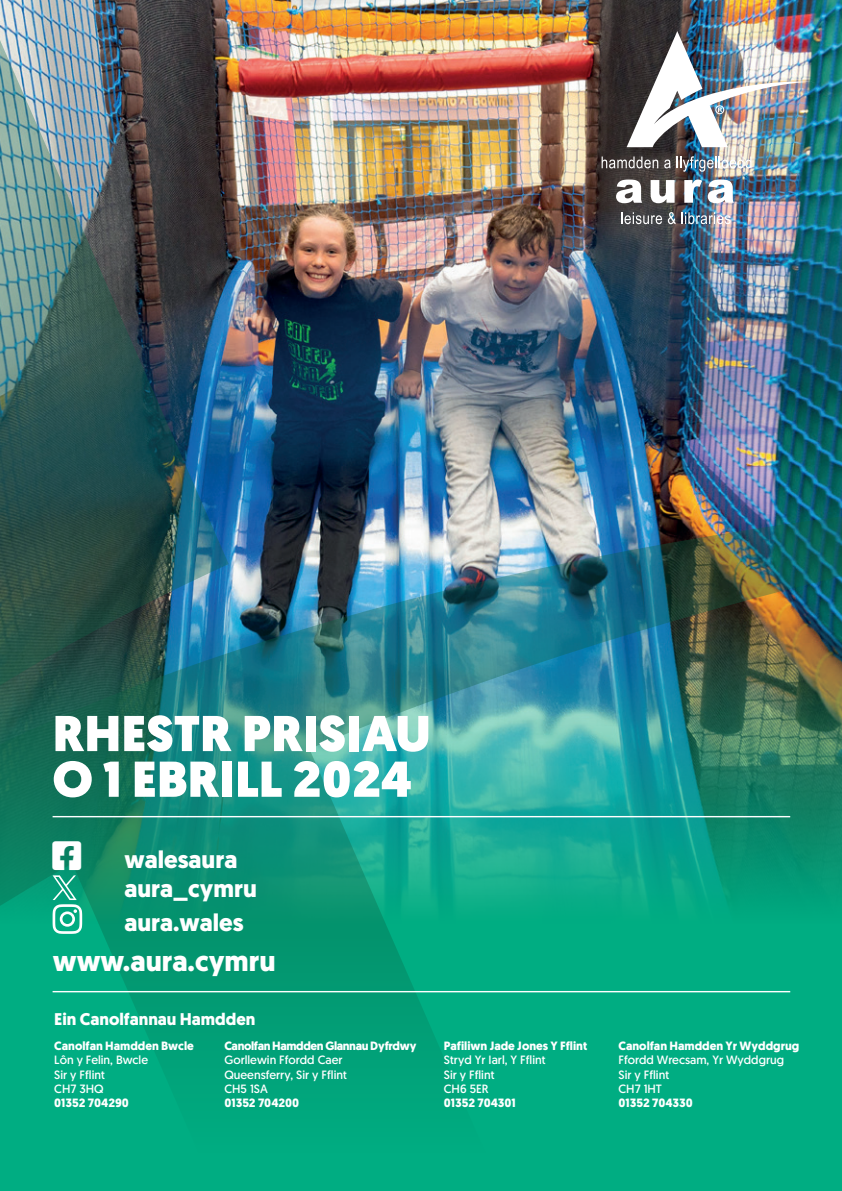
<style>
.page{position:relative;width:842px;height:1191px;background:#fff}
.page>*{position:absolute;margin:0;border:0;box-sizing:border-box;transform-origin:0 0}
.t1{font:900 50.2px/45.6px "Geomanist";color:#fff}
.t2{font:700 28.6px "Geomanist";color:#fff}
.t3{font:700 24.4px/29.2px "Geomanist";color:#fff}
.t4{font:700 17px "Geomanist";color:#fff}
.t5{font:12px/14.4px "Geomanist";color:#fff}
.t6{font:700 12px "Geomanist";color:#fff}
.t7{font:700 12px "Geomanist";letter-spacing:-.03em;color:#fff}
</style>
<div class="page">
<img style="left:0;top:0;width:842px;height:895px">
<svg style="left:0;top:895px;width:842px;height:296px;background:#01a87e"></svg>
<svg style="left:616px;top:179px;width:26px;height:24px"></svg>
<svg style="left:651px;top:180px;width:24px;height:23px"></svg>
<svg style="left:684px;top:179px;width:18px;height:24px"></svg>
<svg style="left:708px;top:179px;width:26px;height:24px"></svg>
<svg style="left:602px;top:156px;width:56px;height:12px"></svg>
<svg style="left:664px;top:160px;width:7px;height:8px"></svg>
<svg style="left:677px;top:156px;width:74px;height:16px"></svg>
<svg style="left:621px;top:212px;width:41px;height:12px"></svg>
<svg style="left:668px;top:212px;width:8px;height:12px"></svg>
<svg style="left:682px;top:212px;width:48px;height:12px"></svg>
<img style="left:627px;top:31px;width:189px;height:116px">
<hr style="left:53px;top:816px;width:737px;height:1px;background:#fff">
<hr style="left:53px;top:991px;width:737px;height:1px;background:#fff">
<svg style="left:53px;top:875px;width:29px;height:59px"></svg>
<svg style="left:53px;top:841px;width:28px;height:28px"></svg>
<h1 class="t1" style="left:53px;top:711px;width:380px">RHESTR PRISIAU<br>O 1 EBRILL 2024</h1>
<h3 class="t3" style="left:125px;top:844px;width:134px">walesaura aura_cymru</h3>
<h3 class="t3" style="left:125px;top:908px;width:121px">aura.wales</h3>
<h2 class="t2" style="left:53px;top:942px;width:224px">www.aura.cymru</h2>
<h3 class="t4" style="left:54px;top:1007px;width:203px">Ein Canolfannau Hamdden</h3>
<p class="t6" style="left:54px;top:1037px;width:141px">Canolfan Hamdden Bwcle</p>
<p class="t5" style="left:54px;top:1052px;width:95px">Lôn y Felin, Bwcle<br>Sir y Fflint<br>CH7 3HQ</p>
<p class="t6" style="left:54px;top:1095px;width:76px">01352 704290</p>
<p class="t7" style="left:224px;top:1037px;width:193px">Canolfan Hamdden Glannau Dyfrdwy</p>
<p class="t5" style="left:224px;top:1052px;width:124px">Gorllewin Ffordd Caer<br>Queensferry, Sir y Fflint<br>CH5 1SA</p>
<p class="t6" style="left:224px;top:1095px;width:76px">01352 704200</p>
<p class="t6" style="left:444px;top:1037px;width:145px">Pafiliwn Jade Jones Y Fflint</p>
<p class="t5" style="left:444px;top:1052px;width:103px">Stryd Yr Iarl, Y Fflint<br>Sir y Fflint<br>CH6 5ER</p>
<p class="t6" style="left:444px;top:1095px;width:74px">01352 704301</p>
<p class="t6" style="left:618px;top:1037px;width:182px">Canolfan Hamdden Yr Wyddgrug</p>
<p class="t5" style="left:618px;top:1052px;width:167px">Ffordd Wrecsam, Yr Wyddgrug<br>Sir y Fflint<br>CH7 1HT</p>
<p class="t6" style="left:618px;top:1095px;width:76px">01352 704330</p>
</div>
